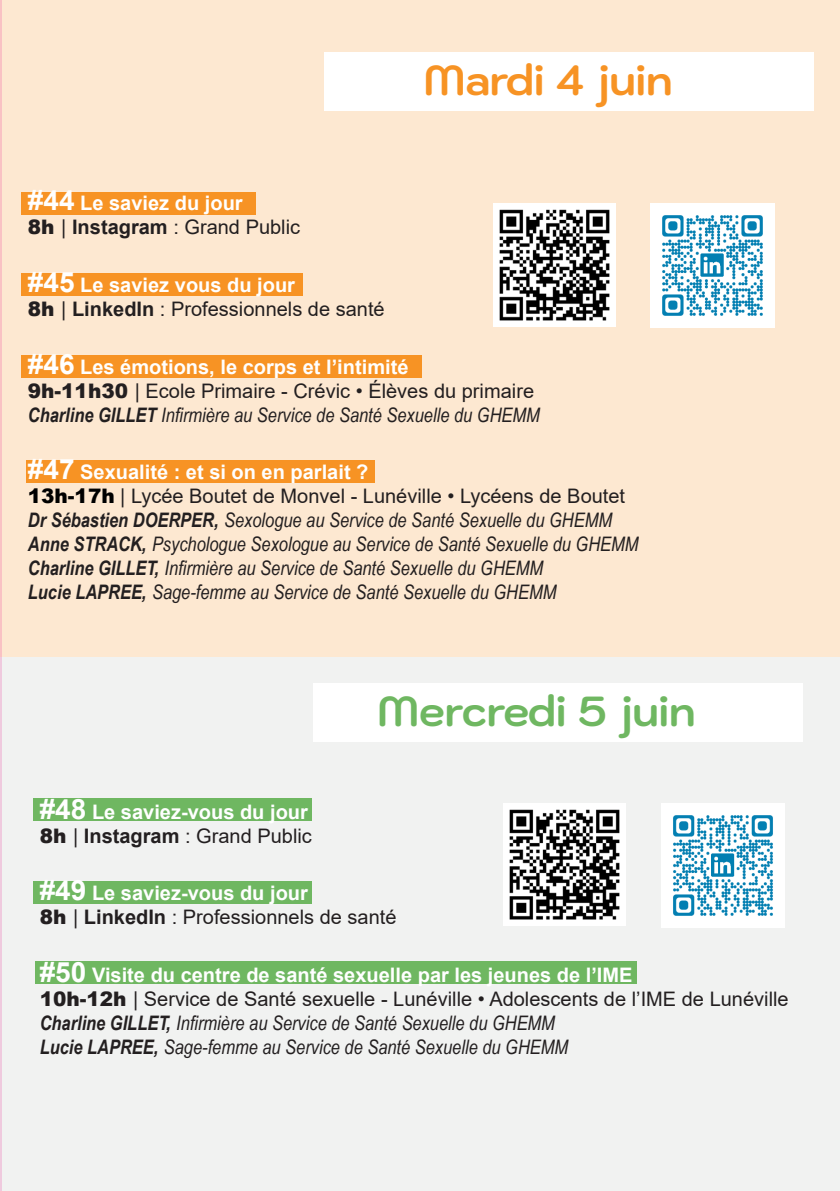
<style>
.page{position:relative;width:840px;height:1191px;background:#fff}
.page>*{position:absolute;margin:0;border:0;box-sizing:border-box;transform-origin:0 0}
.t1{font:700 42px "Kodchasan";color:#6fb761}
.t2{font:700 42px "Kodchasan";color:#f79324}
.t3{font:italic 20px "Arial Narrow";color:#231f20}
.t4{font:20px "Arial";color:#231f20}
.t5{font:700 20px "Arial";color:#fff}
.s1{font-size:28px}
.s2{font-weight:900}
.s3{font-weight:700}
.s4{font-weight:900;color:#000}
</style>
<div class="page">
<div style="left:0;top:657px;width:839px;height:534px;background:#f1f2f1"></div>
<div style="left:33px;top:798px;width:279px;height:23px;background:#6fb761"></div>
<div style="left:312px;top:683px;width:490px;height:58px;background:#fff"></div>
<div style="left:33px;top:881px;width:279px;height:23px;background:#6fb761"></div>
<div style="left:35px;top:961px;width:601px;height:23px;background:#6fb761"></div>
<img style="left:503px;top:803px;width:122px;height:122px">
<img style="left:661px;top:803px;width:123px;height:124px">
<div style="left:0;top:0;width:839px;height:657px;background:#fde8d1"></div>
<div style="left:21px;top:273px;width:282px;height:23px;background:#f79324"></div>
<div style="left:21px;top:192px;width:234px;height:23px;background:#f79324"></div>
<div style="left:324px;top:52px;width:489px;height:59px;background:#fff"></div>
<div style="left:21px;top:355px;width:400px;height:23px;background:#f79324"></div>
<div style="left:26px;top:460px;width:348px;height:23px;background:#f79324"></div>
<img style="left:493px;top:204px;width:122px;height:122px">
<hr style="left:0;top:0;width:2px;height:1191px;background:#ea1489">
<img style="left:650px;top:204px;width:123px;height:123px">
<p class="t2" style="left:423px;top:56px;width:250px">Mardi 4 juin</p>
<p class="t5" style="left:28px;top:189px;width:216px"><span class="s1">#44</span> Le saviez du jour</p>
<p class="t4" style="left:28px;top:213px;width:273px"><span class="s2">8h</span> | <span class="s3">Instagram</span> : Grand Public</p>
<p class="t5" style="left:28px;top:271px;width:268px"><span class="s1">#45</span> Le saviez vous du jour</p>
<p class="t4" style="left:28px;top:295px;width:358px"><span class="s2">8h</span> | <span class="s3">LinkedIn</span> : Professionnels de santé</p>
<p class="t5" style="left:28px;top:352px;width:382px"><span class="s1">#46</span> Les émotions, le corps et l’intimité</p>
<p class="t4" style="left:28px;top:377px;width:507px"><span class="s2">9h-11h30</span> | Ecole Primaire - Crévic • Élèves du primaire</p>
<p class="t3" style="left:28px;top:401px;width:513px"><span class="s3">Charline GILLET</span> Infirmière au Service de Santé Sexuelle du GHEMM</p>
<p class="t5" style="left:28px;top:458px;width:342px"><span class="s1">#47</span> Sexualité : et si on en parlait ?</p>
<p class="t4" style="left:28px;top:482px;width:598px"><span class="s4">13h-17h</span> | Lycée Boutet de Monvel - Lunéville • Lycéens de Boutet</p>
<p class="t3" style="left:28px;top:506px;width:585px"><span class="s3">Dr Sébastien DOERPER,</span> Sexologue au Service de Santé Sexuelle du GHEMM</p>
<p class="t3" style="left:28px;top:530px;width:611px"><span class="s3">Anne STRACK,</span> Psychologue Sexologue au Service de Santé Sexuelle du GHEMM</p>
<p class="t3" style="left:28px;top:554px;width:516px"><span class="s3">Charline GILLET,</span> Infirmière au Service de Santé Sexuelle du GHEMM</p>
<p class="t3" style="left:28px;top:578px;width:529px"><span class="s3">Lucie LAPREE,</span> Sage-femme au Service de Santé Sexuelle du GHEMM</p>
<p class="t1" style="left:377px;top:687px;width:319px">Mercredi 5 juin</p>
<p class="t5" style="left:40px;top:797px;width:269px"><span class="s1">#48</span> Le saviez-vous du jour</p>
<p class="t4" style="left:40px;top:822px;width:273px"><span class="s2">8h</span> | <span class="s3">Instagram</span> : Grand Public</p>
<p class="t5" style="left:40px;top:879px;width:269px"><span class="s1">#49</span> Le saviez-vous du jour</p>
<p class="t4" style="left:40px;top:903px;width:358px"><span class="s2">8h</span> | <span class="s3">LinkedIn</span> : Professionnels de santé</p>
<p class="t5" style="left:40px;top:961px;width:594px"><span class="s1">#50</span> Visite du centre de santé sexuelle par les jeunes de l’IME</p>
<p class="t4" style="left:40px;top:985px;width:750px"><span class="s2">10h-12h</span> | Service de Santé sexuelle - Lunéville • Adolescents de l’IME de Lunéville</p>
<p class="t3" style="left:40px;top:1009px;width:516px"><span class="s3">Charline GILLET,</span> Infirmière au Service de Santé Sexuelle du GHEMM</p>
<p class="t3" style="left:40px;top:1033px;width:529px"><span class="s3">Lucie LAPREE,</span> Sage-femme au Service de Santé Sexuelle du GHEMM</p>
</div>
